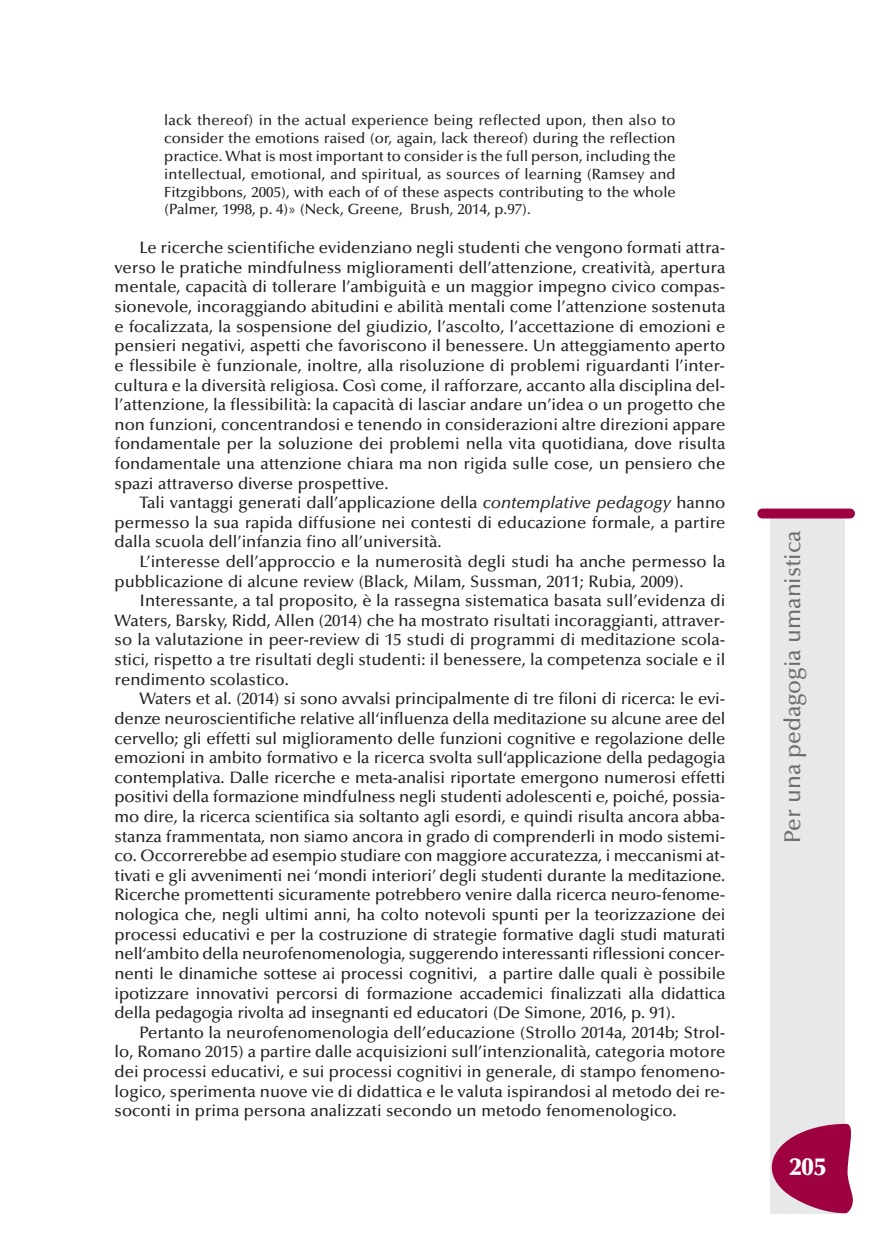
<style>
.page{position:relative;width:869px;height:1241px;background:#fff}
.page>*{position:absolute;margin:0;border:0;box-sizing:border-box;transform-origin:0 0}
.t1{font:900 24.5px "Optima";color:#fff}
.t2{font:500 22.75px "Optima";color:#6c6d70}
.t3{font:500 16.62px/19.6px "Optima";color:#231f20;text-align:justify}
.t4{font:500 14.88px/17.8px "Optima";color:#231f20;text-align:justify}
.s1{font-style:italic}
</style>
<div class="page">
<div style="left:770px;top:516px;width:74px;height:697px;background:#e7e8e9"></div>
<div style="left:757px;top:508px;width:97px;height:10px;background:#9d0140;border-radius:5px"></div>
<svg style="left:771px;top:1123px;width:82px;height:89px"></svg>
<p class="t4" style="left:164px;top:113px;width:512px">lack thereof) in the actual experience being reflected upon, then also to consider the emotions raised (or, again, lack thereof) during the reflection practice. What is most important to consider is the full person, including the intellectual, emotional, and spiritual, as sources of learning (Ramsey and Fitzgibbons, 2005), with each of of these aspects contributing to the whole (Palmer, 1998, p. 4)» (Neck, Greene, Brush, 2014, p.97).</p>
<p class="t3" style="left:115px;top:239px;width:612px;text-indent:25px">Le ricerche scientifiche evidenziano negli studenti che vengono formati attra&shy;verso le pratiche mindfulness miglioramenti dell’attenzione, creatività, apertura mentale, capacità di tollerare l’ambiguità e un maggior impegno civico compas&shy;sionevole, incoraggiando abitudini e abilità mentali come l’attenzione sostenuta e focalizzata, la sospensione del giudizio, l’ascolto, l’accettazione di emozioni e pensieri negativi, aspetti che favoriscono il benessere. Un atteggiamento aperto e flessibile è funzionale, inoltre, alla risoluzione di problemi riguardanti l’inter&shy;cultura e la diversità religiosa. Così come, il rafforzare, accanto alla disciplina del&shy;l’attenzione, la flessibilità: la capacità di lasciar andare un’idea o un progetto che non funzioni, concentrandosi e tenendo in considerazioni altre direzioni appare fondamentale per la soluzione dei problemi nella vita quotidiana, dove risulta fondamentale una attenzione chiara ma non rigida sulle cose, un pensiero che spazi attraverso diverse prospettive.</p>
<p class="t3" style="left:115px;top:494px;width:612px;text-indent:25px">Tali vantaggi generati dall’applicazione della <span class="s1">contemplative pedagogy</span> hanno permesso la sua rapida diffusione nei contesti di educazione formale, a partire dalla scuola dell’infanzia fino all’università.</p>
<p class="t3" style="left:115px;top:553px;width:612px;text-indent:25px">L’interesse dell’approccio e la numerosità degli studi ha anche permesso la pubblicazione di alcune review (Black, Milam, Sussman, 2011; Rubia, 2009).</p>
<p class="t3" style="left:115px;top:592px;width:612px;text-indent:25px">Interessante, a tal proposito, è la rassegna sistematica basata sull’evidenza di Waters, Barsky, Ridd, Allen (2014) che ha mostrato risultati incoraggianti, attraver&shy;so la valutazione in peer-review di 15 studi di programmi di meditazione scola&shy;stici, rispetto a tre risultati degli studenti: il benessere, la competenza sociale e il rendimento scolastico.</p>
<p class="t3" style="left:115px;top:690px;width:612px;text-indent:25px">Waters et al. (2014) si sono avvalsi principalmente di tre filoni di ricerca: le evi&shy;denze neuroscientifiche relative all‘influenza della meditazione su alcune aree del cervello; gli effetti sul miglioramento delle funzioni cognitive e regolazione delle emozioni in ambito formativo e la ricerca svolta sull‘applicazione della pedagogia contemplativa. Dalle ricerche e meta-analisi riportate emergono numerosi effetti positivi della formazione mindfulness negli studenti adolescenti e, poiché, possia&shy;mo dire, la ricerca scientifica sia soltanto agli esordi, e quindi risulta ancora abba&shy;stanza frammentata, non siamo ancora in grado di comprenderli in modo sistemi&shy;co. Occorrerebbe ad esempio studiare con maggiore accuratezza, i meccanismi at&shy;tivati e gli avvenimenti nei ‘mondi interiori’ degli studenti durante la meditazione.<br>Ricerche promettenti sicuramente potrebbero venire dalla ricerca neuro-fenome&shy;nologica che, negli ultimi anni, ha colto notevoli spunti per la teorizzazione dei processi educativi e per la costruzione di strategie formative dagli studi maturati nell‘ambito della neurofenomenologia, suggerendo interessanti riflessioni concer&shy;nenti le dinamiche sottese ai processi cognitivi, a partire dalle quali è possibile ipotizzare innovativi percorsi di formazione accademici finalizzati alla didattica della pedagogia rivolta ad insegnanti ed educatori (De Simone, 2016, p. 91).</p>
<p class="t3" style="left:115px;top:1023px;width:612px;text-indent:25px">Pertanto la neurofenomenologia dell’educazione (Strollo 2014a, 2014b; Strol&shy;lo, Romano 2015) a partire dalle acquisizioni sull’intenzionalità, categoria motore dei processi educativi, e sui processi cognitivi in generale, di stampo fenomeno&shy;logico, sperimenta nuove vie di didattica e le valuta ispirandosi al metodo dei re&shy;soconti in prima persona analizzati secondo un metodo fenomenologico.</p>
<h2 class="t2" style="left:783px;top:842px;width:314px;rotate:-90deg">Per una pedagogia umanistica</h2>
<h1 class="t1" style="left:789px;top:1156px;width:38px">205</h1>
</div>
